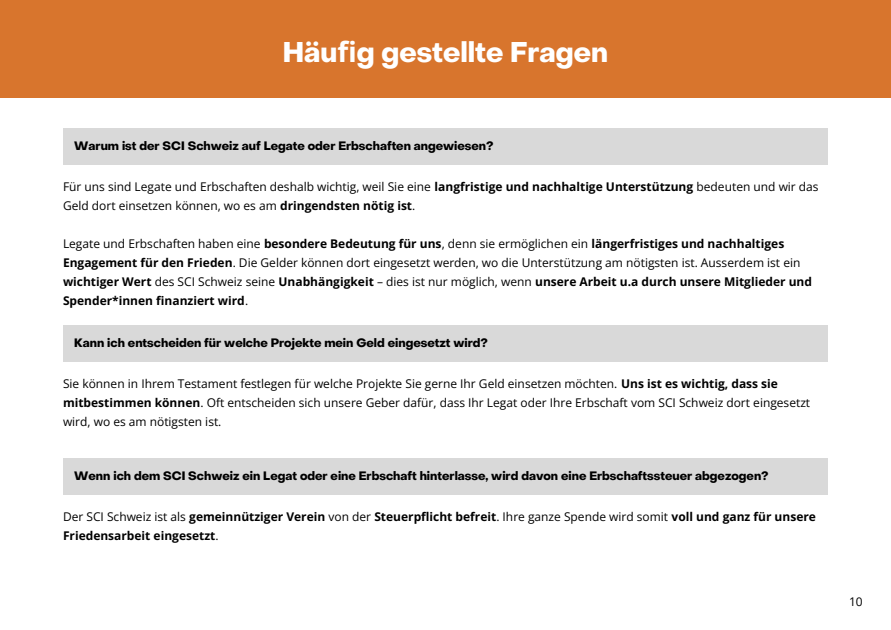
<style>
.page{position:relative;width:891px;height:630px;background:#fff}
.page>*{position:absolute;margin:0;border:0;box-sizing:border-box;transform-origin:0 0}
.t1{font:700 28px "Object Sans";color:#fff}
.t2{font:12px/19.2px "Open Sans";color:#000}
.t3{font:700 12px "Object Sans";color:#000}
.t4{font:700 12px/19.2px "Open Sans";color:#000}
.s1{font-family:"Noto Sans"}
.s2{font-weight:700}
.s3{font-weight:400}
</style>
<div class="page">
<div style="left:0;top:0;width:891px;height:98px;background:#d8752d"></div>
<div style="left:63px;top:129px;width:765px;height:36px;background:#d9d9d9"></div>
<div style="left:63px;top:325px;width:765px;height:37px;background:#d9d9d9"></div>
<div style="left:63px;top:458px;width:765px;height:36px;background:#d9d9d9"></div>
<p class="t1" style="left:283px;top:41px;width:326px">Häu<span class="s1">fi</span>g gestellte Fragen</p>
<p class="t3" style="left:74px;top:141px;width:421px">Warum ist der SCI Schweiz auf Legate oder Erbschaften angewiesen?</p>
<p class="t2" style="left:63px;top:177px;width:757px">Für uns sind Legate und Erbschaften deshalb wichtig, weil Sie eine <span class="s2">langfristige und nachhaltige Unterstützung</span> bedeuten und wir das<br>Geld dort einsetzen können, wo es am <span class="s2">dringendsten nötig ist</span>.</p>
<p class="t2" style="left:63px;top:234px;width:751px">Legate und Erbschaften haben eine <span class="s2">besondere Bedeutung für uns</span>, denn sie ermöglichen ein <span class="s2">längerfristiges und nachhaltiges Engagement für den Frieden</span>. Die Gelder können dort eingesetzt werden, wo die Unterstützung am nötigsten ist. Ausserdem ist ein <span class="s2">wichtiger Wert</span> des SCI Schweiz seine <span class="s2">Unabhängigkeit</span> – dies ist nur möglich, wenn <span class="s2">unsere Arbeit u.a durch unsere Mitglieder und Spender*innen finanziert wird</span>.</p>
<p class="t3" style="left:74px;top:338px;width:415px">Kann ich entscheiden für welche Projekte mein Geld eingesetzt wird?</p>
<p class="t2" style="left:63px;top:374px;width:749px">Sie können in Ihrem Testament festlegen für welche Projekte Sie gerne Ihr Geld einsetzen möchten. <span class="s2">Uns ist es wichtig, dass sie mitbestimmen können</span>. Oft entscheiden sich unsere Geber dafür, dass Ihr Legat oder Ihre Erbschaft vom SCI Schweiz dort eingesetzt wird, wo es am nötigsten ist.</p>
<p class="t3" style="left:74px;top:471px;width:696px">Wenn ich dem SCI Schweiz ein Legat oder eine Erbschaft hinterlasse, wird davon eine Erbschaftssteuer abgezogen?</p>
<p class="t4" style="left:63px;top:507px;width:754px"><span class="s3">Der SCI Schweiz ist als</span> gemeinnütziger Verein <span class="s3">von der</span> Steuerpflicht befreit<span class="s3">. Ihre ganze Spende wird somit</span> voll und ganz für unsere<br>Friedensarbeit eingesetzt<span class="s3">.</span></p>
<p class="t2" style="left:849px;top:592px;width:15px">10</p>
</div>
